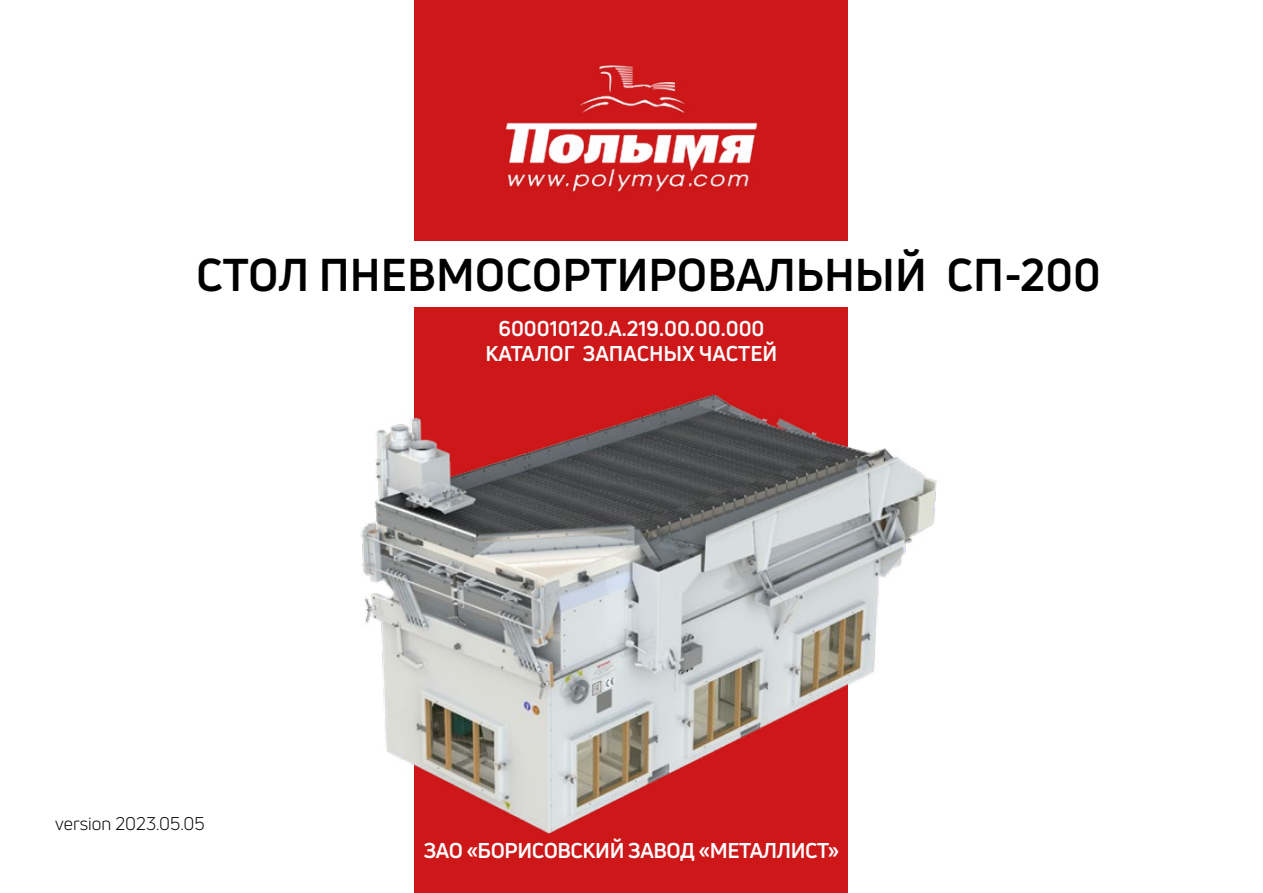
<style>
.page{position:relative;width:1263px;height:893px;background:#fff}
.page>*{position:absolute;margin:0;border:0;box-sizing:border-box;transform-origin:0 0}
.t1{font:700 45px "Uni Neue";color:#000}
.t2{font:700 21px/25.2px "Uni Neue";letter-spacing:-.005em;color:#fff;text-align:center}
.t3{font:18px "Uni Neue";color:#000}
</style>
<div class="page">
<div style="left:415px;top:308px;width:433px;height:585px;background:#cd1719"></div>
<div style="left:415px;top:0;width:433px;height:241px;background:#cd1719"></div>
<img style="left:505px;top:65px;width:253px;height:127px">
<img style="left:360px;top:385px;width:577px;height:457px">
<h1 class="t1" style="left:196px;top:247px;width:906px">СТОЛ ПНЕВМОСОРТИРОВАЛЬНЫЙ СП-200</h1>
<p class="t3" style="left:55px;top:813px;width:151px">version 2023.05.05</p>
<p class="t2" style="left:485px;top:315px;width:293px">600010120.А.219.00.00.000<br>КАТАЛОГ ЗАПАСНЫХ ЧАСТЕЙ</p>
<p class="t2" style="left:424px;top:837px;width:417px">ЗАО «БОРИСОВСКИЙ ЗАВОД «МЕТАЛЛИСТ»</p>
</div>
